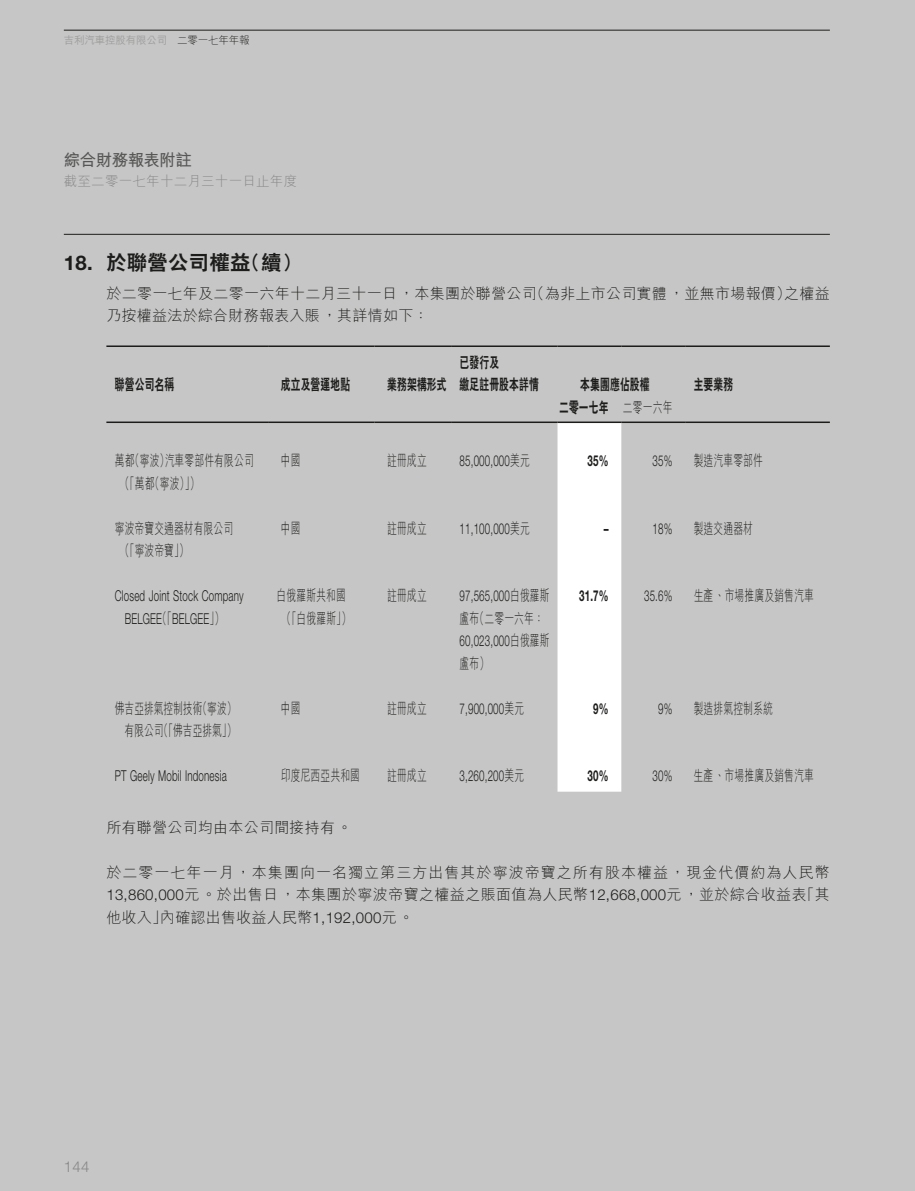
<style>
.page{position:relative;width:915px;height:1191px;background:#fff}
.page>*{position:absolute;margin:0;border:0;box-sizing:border-box;transform-origin:0 0}
.t1{font:800 20.25px "C Hei 2 HK";letter-spacing:.015em;color:#1c1c1b}
.t2{font:700 16.5px "M Hei HK";letter-spacing:-.035em;color:#575756}
.t3{font:300 15px/22.5px "M Hei HK";letter-spacing:.015em;color:#1c1c1b}
.t4{font:300 15px/22.5px "M Hei HK";letter-spacing:.015em;color:#1c1c1b;scale:.65 1}
.t5{font:300 15px/22.5px "Helvetica Neue LT Std";letter-spacing:.015em;color:#1c1c1b;scale:.65 1}
.t6{font:800 15px/22.5px "C Hei 2 HK";letter-spacing:.015em;color:#1c1c1b;scale:.65 1}
.t7{font:300 15px/22.5px "M Hei HK";letter-spacing:-.005em;color:#1c1c1b;text-align:right;scale:.65 1}
.t8{font:700 15px "Helvetica Neue LT Std";color:#1c1c1b;scale:.65 1}
.t9{font:300 15px "Helvetica Neue LT Std";color:#878787}
.t10{font:300 13.5px "M Hei HK";letter-spacing:.015em;color:#878787}
.t11{font:500 10.5px "M Hei HK";letter-spacing:-.02em;color:#9d9d9c}
.s1{font-weight:300;color:#1c1c1b}
.s2{font-family:"Helvetica Neue LT Std";font-weight:700}
.s3{font-family:"M Hei HK";font-weight:300}
.s4{font-family:"M Hei HK"}
.s5{font-family:"Helvetica Neue LT Std"}
</style>
<div class="page">
<hr style="left:914px;top:0;width:1px;height:1191px;background:#c6c6c6">
<div style="left:0;top:0;width:914px;height:1191px;background:#c6c6c6"></div>
<hr style="left:64px;top:30px;width:765px;height:1px;background:#1c1c1b">
<hr style="left:64px;top:234px;width:765px;height:1px;background:#1c1c1b">
<div style="left:557px;top:423px;width:64px;height:368px;background:#fff"></div>
<hr style="left:106px;top:345px;width:162px;height:2px;background:#1c1c1b">
<hr style="left:268px;top:345px;width:106px;height:2px;background:#1c1c1b">
<hr style="left:374px;top:345px;width:77px;height:2px;background:#1c1c1b">
<hr style="left:451px;top:345px;width:106px;height:2px;background:#1c1c1b">
<hr style="left:557px;top:345px;width:64px;height:2px;background:#1c1c1b">
<hr style="left:621px;top:345px;width:64px;height:2px;background:#1c1c1b">
<hr style="left:685px;top:345px;width:144px;height:2px;background:#1c1c1b">
<hr style="left:106px;top:421px;width:162px;height:2px;background:#1c1c1b">
<hr style="left:268px;top:421px;width:106px;height:2px;background:#1c1c1b">
<hr style="left:374px;top:421px;width:77px;height:2px;background:#1c1c1b">
<hr style="left:451px;top:421px;width:106px;height:2px;background:#1c1c1b">
<hr style="left:557px;top:421px;width:64px;height:2px;background:#1c1c1b">
<hr style="left:621px;top:421px;width:64px;height:2px;background:#1c1c1b">
<hr style="left:685px;top:421px;width:144px;height:2px;background:#1c1c1b">
<p class="t11" style="left:64px;top:32px;width:187px">吉利汽車控股有限公司 <span class="s1">二零一七年年報</span></p>
<p class="t2" style="left:64px;top:148px;width:130px">綜合財務報表附註</p>
<p class="t10" style="left:64px;top:172px;width:235px">截至二零一七年十二月三十一日止年度</p>
<h1 class="t1" style="left:64px;top:249px;width:239px"><span class="s2">18.</span> 於聯營公司權益（續）</h1>
<p class="t3" style="left:106px;top:281px;width:724px">於二零一七年及二零一六年十二月三十一日，本集團於聯營公司（為非上市公司實體，並無市場報價）之權益乃按權益法於綜合財務報表入賬，其詳情如下：</p>
<p class="t6" style="left:115px;top:373px;width:93px">聯營公司名稱</p>
<p class="t6" style="left:281px;top:373px;width:108px">成立及營運地點</p>
<p class="t6" style="left:387px;top:373px;width:93px">業務架構形式</p>
<p class="t6" style="left:459px;top:351px;width:123px">已發行及<br>繳足註冊股本詳情</p>
<p class="t6" style="left:580px;top:373px;width:108px">本集團應佔股權</p>
<p class="t6" style="left:693px;top:373px;width:62px">主要業務</p>
<p class="t6" style="left:559px;top:396px;width:176px">二零一七年 <span class="s3">二零一六年</span></p>
<p class="t4" style="left:120px;top:449px;width:207px;text-indent:-5px">萬都（寧波）汽車零部件有限公司（「萬都（寧波）」）</p>
<p class="t4" style="left:281px;top:449px;width:32px">中國</p>
<p class="t4" style="left:387px;top:449px;width:62px">註冊成立</p>
<p class="t5" style="left:459px;top:449px;width:109px">85,000,000<span class="s4">美元</span></p>
<p class="t8" style="left:587px;top:451px;width:34px">35%</p>
<p class="t5" style="left:652px;top:449px;width:32px">35%</p>
<p class="t4" style="left:693px;top:449px;width:108px">製造汽車零部件</p>
<p class="t4" style="left:120px;top:516px;width:176px;text-indent:-5px">寧波帝寶交通器材有限公司（「寧波帝寶」）</p>
<p class="t4" style="left:281px;top:516px;width:32px">中國</p>
<p class="t4" style="left:387px;top:516px;width:62px">註冊成立</p>
<p class="t5" style="left:459px;top:517px;width:109px">11,100,000<span class="s4">美元</span></p>
<p class="t8" style="left:603px;top:519px;width:9px">–</p>
<p class="t5" style="left:652px;top:517px;width:32px">18%</p>
<p class="t4" style="left:693px;top:516px;width:93px">製造交通器材</p>
<p class="t5" style="left:125px;top:584px;width:184px;text-indent:-10px">Closed Joint Stock Company<br>BELGEE<span class="s4">（「</span>BELGEE<span class="s4">」）</span></p>
<p class="t4" style="left:276px;top:584px;width:116px;text-align:center">白俄羅斯共和國（「白俄羅斯」）</p>
<p class="t4" style="left:387px;top:584px;width:62px">註冊成立</p>
<p class="t5" style="left:459px;top:584px;width:140px">97,565,000<span class="s4">白俄羅斯</span></p>
<p class="t8" style="left:579px;top:586px;width:47px">31.7%</p>
<p class="t5" style="left:644px;top:584px;width:45px">35.6%</p>
<p class="t4" style="left:693px;top:584px;width:186px">生產、市場推廣及銷售汽車</p>
<p class="t4" style="left:459px;top:606px;width:131px">盧布（二零一六年：</p>
<p class="t5" style="left:459px;top:629px;width:140px">60,023,000<span class="s4">白俄羅斯</span></p>
<p class="t4" style="left:459px;top:651px;width:47px">盧布）</p>
<p class="t7" style="left:115px;top:696px;width:188px">佛吉亞排氣控制技術（寧波）有限公司（「佛吉亞排氣」）</p>
<p class="t4" style="left:281px;top:696px;width:32px">中國</p>
<p class="t4" style="left:387px;top:696px;width:62px">註冊成立</p>
<p class="t5" style="left:459px;top:697px;width:101px">7,900,000<span class="s4">美元</span></p>
<p class="t8" style="left:593px;top:699px;width:25px">9%</p>
<p class="t5" style="left:658px;top:697px;width:23px">9%</p>
<p class="t4" style="left:693px;top:696px;width:123px">製造排氣控制系統</p>
<p class="t5" style="left:115px;top:764px;width:173px">PT Geely Mobil Indonesia</p>
<p class="t4" style="left:281px;top:764px;width:123px">印度尼西亞共和國</p>
<p class="t4" style="left:387px;top:764px;width:62px">註冊成立</p>
<p class="t5" style="left:459px;top:764px;width:101px">3,260,200<span class="s4">美元</span></p>
<p class="t8" style="left:587px;top:766px;width:34px">30%</p>
<p class="t5" style="left:652px;top:764px;width:32px">30%</p>
<p class="t4" style="left:693px;top:764px;width:186px">生產、市場推廣及銷售汽車</p>
<p class="t3" style="left:106px;top:815px;width:247px">所有聯營公司均由本公司間接持有。</p>
<p class="t3" style="left:106px;top:860px;width:724px;text-align:justify">於二零一七年一月，本集團向一名獨立第三方出售其於寧波帝寶之所有股本權益，現金代價約為人民幣<span class="s5">13,860,000</span>元。於出售日，本集團於寧波帝寶之權益之賬面值為人民幣<span class="s5">12,668,000</span>元，並於綜合收益表「其他收入」內確認出售收益人民幣<span class="s5">1,192,000</span>元。</p>
<p class="t9" style="left:64px;top:1157px;width:27px">144</p>
</div>
